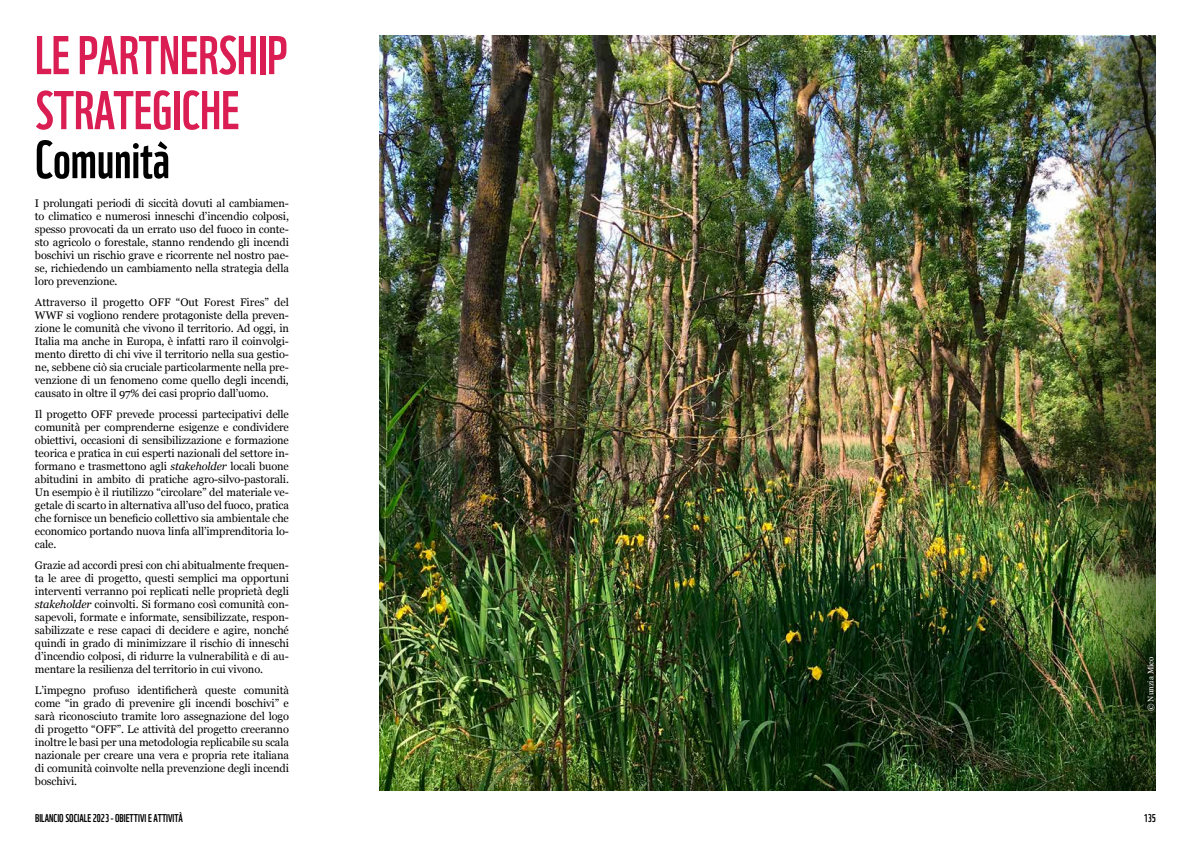
<style>
.page{position:relative;width:1191px;height:842px;background:#fff}
.page>*{position:absolute;margin:0;border:0;box-sizing:border-box;transform-origin:0 0}
.t1{font:53px/55px "WWF";color:#da1d52}
.t2{font:52px "WWF";color:#000}
.t3{font:11px/13px "Georgia";letter-spacing:-.01em;color:#000;text-align:justify}
.t4{font:11px "WWF";color:#000}
.t5{font:8px "Georgia";color:#fff}
.s1{font-style:italic}
</style>
<div class="page">
<img style="left:379px;top:35px;width:777px;height:756px">
<img style="left:1080px;top:36px;width:76px;height:755px">
<h1 class="t1" style="left:35px;top:23px;width:254px">LE PARTNERSHIP<br>STRATEGICHE</h1>
<h2 class="t2" style="left:35px;top:119px;width:136px">Comunità</h2>
<p class="t3" style="left:35px;top:196px;width:255px">I prolungati periodi di siccità dovuti al cambiamen&shy;to climatico e numerosi inneschi d’incendio colposi, spesso provocati da un errato uso del fuoco in conte&shy;sto agricolo o forestale, stanno rendendo gli incendi boschivi un rischio grave e ricorrente nel nostro pae&shy;se, richiedendo un cambiamento nella strategia della loro prevenzione.</p>
<p class="t3" style="left:35px;top:295px;width:255px">Attraverso il progetto OFF “Out Forest Fires” del WWF si vogliono rendere protagoniste della preven&shy;zione le comunità che vivono il territorio. Ad oggi, in Italia ma anche in Europa, è infatti raro il coinvolgi&shy;mento diretto di chi vive il territorio nella sua gestio&shy;ne, sebbene ciò sia cruciale particolarmente nella pre&shy;venzione di un fenomeno come quello degli incendi, causato in oltre il 97% dei casi proprio dall’uomo.</p>
<p class="t3" style="left:35px;top:407px;width:255px">Il progetto OFF prevede processi partecipativi delle comunità per comprenderne esigenze e condividere obiettivi, occasioni di sensibilizzazione e formazione teorica e pratica in cui esperti nazionali del settore in&shy;formano e trasmettono agli <span class="s1">stakeholder</span> locali buone abitudini in ambito di pratiche agro-silvo-pastorali.<br>Un esempio è il riutilizzo “circolare” del materiale ve&shy;getale di scarto in alternativa all’uso del fuoco, pratica che fornisce un beneficio collettivo sia ambientale che economico portando nuova linfa all’imprenditoria lo&shy;cale.</p>
<p class="t3" style="left:35px;top:558px;width:255px">Grazie ad accordi presi con chi abitualmente frequen&shy;ta le aree di progetto, questi semplici ma opportuni interventi verranno poi replicati nelle proprietà degli <span class="s1">stakeholder</span> coinvolti. Si formano così comunità con&shy;sapevoli, formate e informate, sensibilizzate, respon&shy;sabilizzate e rese capaci di decidere e agire, nonché quindi in grado di minimizzare il rischio di inneschi d’incendio colposi, di ridurre la vulnerabilità e di au&shy;mentare la resilienza del territorio in cui vivono.</p>
<p class="t3" style="left:35px;top:683px;width:255px">L’impegno profuso identificherà queste comunità come “in grado di prevenire gli incendi boschivi” e sarà riconosciuto tramite loro assegnazione del logo di progetto “OFF”. Le attività del progetto creeranno inoltre le basi per una metodologia replicabile su scala nazionale per creare una vera e propria rete italiana di comunità coinvolte nella prevenzione degli incendi boschivi.</p>
<p class="t5" style="left:1144px;top:711px;width:56px;rotate:-90deg">© Nunzia Mico</p>
<p class="t4" style="left:35px;top:810px;width:149px">BILANCIO SOCIALE 2023 - OBIETTIVI E ATTIVITÀ</p>
<p class="t4" style="left:1143px;top:810px;width:14px">135</p>
</div>
